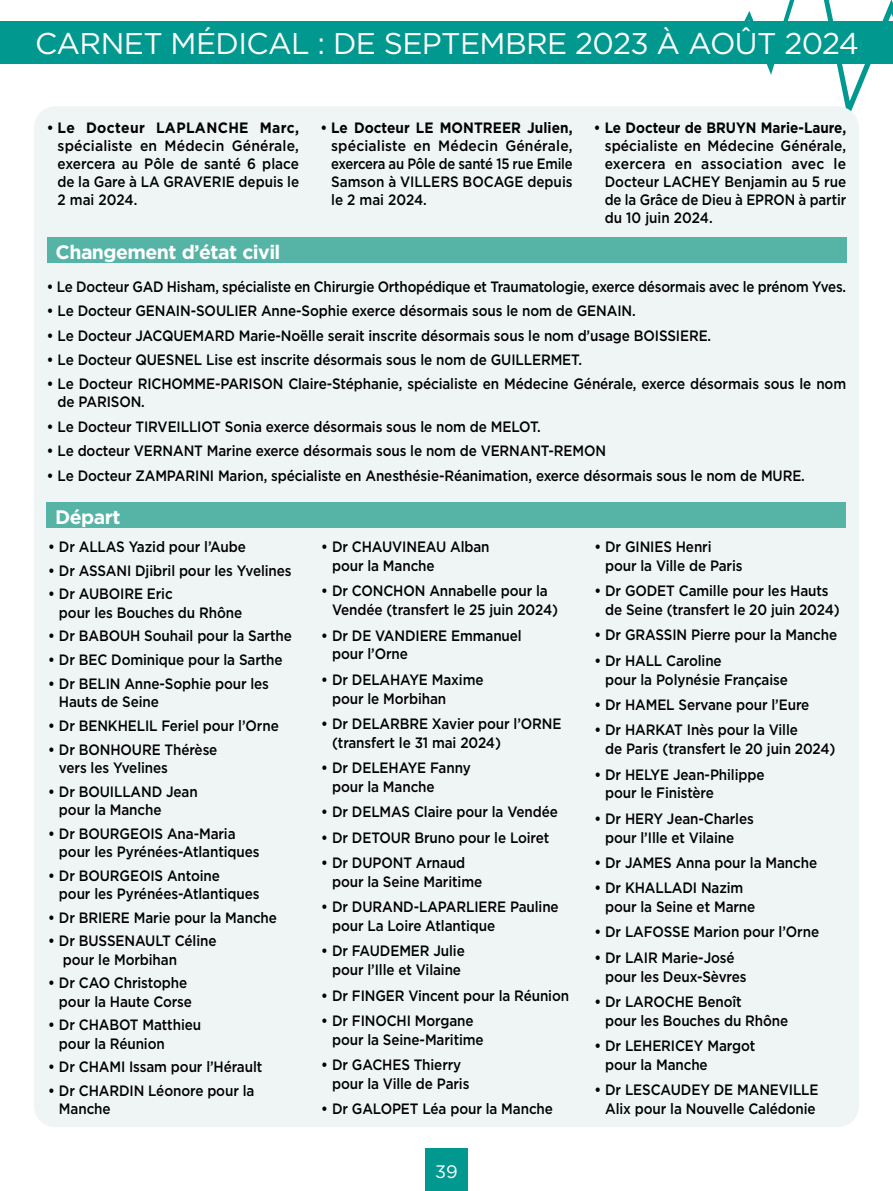
<style>
.page{position:relative;width:893px;height:1191px;background:#fff}
.page>*{position:absolute;margin:0;border:0;box-sizing:border-box;transform-origin:0 0}
.t1{font:30px "Gotham";letter-spacing:-.02em;color:#fff}
.t2{font:700 19.5px "Gotham";letter-spacing:-.03em;color:#fff}
.t3{font:18px "Gotham";color:#fff}
.t4{font:500 15px/18.9px "Gotham";letter-spacing:-.01em;color:#000;scale:.9 1}
.t5{font:500 15px/18px "Gotham";letter-spacing:-.01em;color:#000;text-align:justify;scale:.93 1}
.t6{font:500 15px/18px "Gotham";letter-spacing:-.01em;color:#000;text-align:justify;scale:.92 1}
.t7{font:500 15px "Gotham";letter-spacing:-.01em;color:#000;scale:.89 1}
.t8{font:700 15px "Gotham";letter-spacing:.005em;color:#000;scale:.9 1}
.t9{font:700 15px "Gotham";letter-spacing:.005em;color:#000;scale:.91 1}
.t10{font:700 15px "Gotham";letter-spacing:.025em;color:#000;scale:.93 1}
.s1{font-weight:700}
</style>
<div class="page">
<svg style="left:744px;top:0;width:149px;height:111px"></svg>
<div style="left:0;top:21px;width:893px;height:43px;background:#00988f"></div>
<div style="left:425px;top:1148px;width:43px;height:43px;background:#00988f"></div>
<div style="left:34px;top:106px;width:825px;height:1021px;background:#eef5f4;border-radius:21px"></div>
<div style="left:47px;top:237px;width:799px;height:26px;background:#56b4a7"></div>
<div style="left:47px;top:502px;width:799px;height:25px;background:#56b4a7"></div>
<h1 class="t1" style="left:35px;top:26px;width:825px">CARNET MÉDICAL : DE SEPTEMBRE 2023 À AOÛT 2024</h1>
<p class="t10" style="left:47px;top:119px;width:273px">• Le Docteur LAPLANCHE Marc,</p>
<p class="t5" style="left:58px;top:137px;width:261px">spécialiste en Médecin Générale, exercera au Pôle de santé 6 place de la Gare à LA GRAVERIE depuis le 2 mai 2024.</p>
<h2 class="t2" style="left:56px;top:241px;width:226px">Changement d’état civil</h2>
<p class="t9" style="left:320px;top:119px;width:279px">• Le Docteur LE MONTREER Julien,</p>
<p class="t5" style="left:331px;top:137px;width:261px">spécialiste en Médecin Générale, exercera au Pôle de santé 15 rue Emile Samson à VILLERS BOCAGE depuis le 2 mai 2024.</p>
<p class="t8" style="left:594px;top:119px;width:282px">• Le Docteur de BRUYN Marie-Laure,</p>
<p class="t6" style="left:605px;top:137px;width:264px">spécialiste en Médecine Générale, exercera en association avec le Docteur LACHEY Benjamin au 5 rue de la Grâce de Dieu à EPRON à partir du 10 juin 2024.</p>
<p class="t7" style="left:47px;top:277px;width:900px"><span class="s1">•</span> Le Docteur GAD Hisham, spécialiste en Chirurgie Orthopédique et Traumatologie, exerce désormais avec le prénom Yves.</p>
<p class="t4" style="left:47px;top:301px;width:656px"><span class="s1">•</span> Le Docteur GENAIN-SOULIER Anne-Sophie exerce désormais sous le nom de GENAIN.</p>
<p class="t4" style="left:47px;top:326px;width:740px"><span class="s1">•</span> Le Docteur JACQUEMARD Marie-Noëlle serait inscrite désormais sous le nom d’usage BOISSIERE.</p>
<p class="t4" style="left:47px;top:350px;width:596px"><span class="s1">•</span> Le Docteur QUESNEL Lise est inscrite désormais sous le nom de GUILLERMET.</p>
<p class="t4" style="left:58px;top:375px;width:878px;line-height:18px;text-indent:-11px"><span class="s1">•</span> Le Docteur RICHOMME-PARISON Claire-Stéphanie, spécialiste en Médecine Générale, exerce désormais sous le nom de PARISON.</p>
<p class="t4" style="left:47px;top:417px;width:551px"><span class="s1">•</span> Le Docteur TIRVEILLIOT Sonia exerce désormais sous le nom de MELOT.</p>
<p class="t4" style="left:47px;top:441px;width:623px"><span class="s1">•</span> Le docteur VERNANT Marine exerce désormais sous le nom de VERNANT-REMON</p>
<p class="t4" style="left:47px;top:466px;width:844px"><span class="s1">•</span> Le Docteur ZAMPARINI Marion, spécialiste en Anesthésie-Réanimation, exerce désormais sous le nom de MURE.</p>
<h2 class="t2" style="left:55px;top:505px;width:67px">Départ</h2>
<p class="t4" style="left:48px;top:537px;width:221px"><span class="s1">•</span> Dr ALLAS Yazid pour l’Aube</p>
<p class="t4" style="left:48px;top:561px;width:272px"><span class="s1">•</span> Dr ASSANI Djibril pour les Yvelines</p>
<p class="t4" style="left:59px;top:585px;width:205px;line-height:18.3px;text-indent:-11px"><span class="s1">•</span> Dr AUBOIRE Eric<br>pour les Bouches du Rhône</p>
<p class="t4" style="left:48px;top:626px;width:272px"><span class="s1">•</span> Dr BABOUH Souhail pour la Sarthe</p>
<p class="t4" style="left:48px;top:650px;width:262px"><span class="s1">•</span> Dr BEC Dominique pour la Sarthe</p>
<p class="t4" style="left:59px;top:674px;width:235px;line-height:18.3px;text-indent:-11px"><span class="s1">•</span> Dr BELIN Anne-Sophie pour les<br>Hauts de Seine</p>
<p class="t4" style="left:48px;top:716px;width:258px"><span class="s1">•</span> Dr BENKHELIL Feriel pour l’Orne</p>
<p class="t4" style="left:59px;top:740px;width:178px;line-height:18.3px;text-indent:-11px"><span class="s1">•</span> Dr BONHOURE Thérèse vers les Yvelines</p>
<p class="t4" style="left:59px;top:782px;width:156px;line-height:18.3px;text-indent:-11px"><span class="s1">•</span> Dr BOUILLAND Jean pour la Manche</p>
<p class="t4" style="left:59px;top:824px;width:224px;line-height:18.3px;text-indent:-11px"><span class="s1">•</span> Dr BOURGEOIS Ana-Maria pour les Pyrénées-Atlantiques</p>
<p class="t4" style="left:59px;top:866px;width:224px;line-height:18.3px;text-indent:-11px"><span class="s1">•</span> Dr BOURGEOIS Antoine<br>pour les Pyrénées-Atlantiques</p>
<p class="t4" style="left:48px;top:907px;width:256px"><span class="s1">•</span> Dr BRIERE Marie pour la Manche</p>
<p class="t4" style="left:63px;top:931px;width:172px;line-height:18.3px;text-indent:-15px"><span class="s1">•</span> Dr BUSSENAULT Céline pour le Morbihan</p>
<p class="t4" style="left:59px;top:973px;width:149px;line-height:18.3px;text-indent:-11px"><span class="s1">•</span> Dr CAO Christophe pour la Haute Corse</p>
<p class="t4" style="left:59px;top:1015px;width:159px;line-height:18.3px;text-indent:-11px"><span class="s1">•</span> Dr CHABOT Matthieu pour la Réunion</p>
<p class="t4" style="left:48px;top:1057px;width:239px"><span class="s1">•</span> Dr CHAMI Issam pour l’Hérault</p>
<p class="t4" style="left:59px;top:1081px;width:219px;line-height:18.3px;text-indent:-11px"><span class="s1">•</span> Dr CHARDIN Léonore pour la<br>Manche</p>
<p class="t4" style="left:332px;top:537px;width:177px;text-indent:-11px"><span class="s1">•</span> Dr CHAUVINEAU Alban pour la Manche</p>
<p class="t4" style="left:332px;top:581px;width:253px;text-indent:-11px"><span class="s1">•</span> Dr CONCHON Annabelle pour la<br>Vendée (transfert le 25 juin 2024)</p>
<p class="t4" style="left:332px;top:625px;width:212px;text-indent:-11px"><span class="s1">•</span> Dr DE VANDIERE Emmanuel pour l’Orne</p>
<p class="t4" style="left:332px;top:670px;width:170px;text-indent:-11px"><span class="s1">•</span> Dr DELAHAYE Maxime pour le Morbihan</p>
<p class="t4" style="left:332px;top:714px;width:256px;text-indent:-11px"><span class="s1">•</span> Dr DELARBRE Xavier pour l’ORNE (transfert le 31 mai 2024)</p>
<p class="t4" style="left:332px;top:758px;width:156px;text-indent:-11px"><span class="s1">•</span> Dr DELEHAYE Fanny pour la Manche</p>
<p class="t4" style="left:321px;top:802px;width:264px"><span class="s1">•</span> Dr DELMAS Claire pour la Vendée</p>
<p class="t4" style="left:321px;top:827px;width:255px"><span class="s1">•</span> Dr DETOUR Bruno pour le Loiret</p>
<p class="t4" style="left:332px;top:853px;width:168px;text-indent:-11px"><span class="s1">•</span> Dr DUPONT Arnaud pour la Seine Maritime</p>
<p class="t4" style="left:332px;top:897px;width:253px;text-indent:-11px"><span class="s1">•</span> Dr DURAND-LAPARLIERE Pauline pour La Loire Atlantique</p>
<p class="t4" style="left:321px;top:941px;width:161px;text-align:center"><span class="s1">•</span> Dr FAUDEMER Julie pour l’Ille et Vilaine</p>
<p class="t4" style="left:321px;top:985px;width:277px"><span class="s1">•</span> Dr FINGER Vincent pour la Réunion</p>
<p class="t4" style="left:332px;top:1011px;width:170px;text-indent:-11px"><span class="s1">•</span> Dr FINOCHI Morgane pour la Seine-Maritime</p>
<p class="t4" style="left:332px;top:1055px;width:154px;text-indent:-11px"><span class="s1">•</span> Dr GACHES Thierry pour la Ville de Paris</p>
<p class="t4" style="left:321px;top:1099px;width:259px"><span class="s1">•</span> Dr GALOPET Léa pour la Manche</p>
<p class="t3" style="left:435px;top:1161px;width:24px">39</p>
<p class="t4" style="left:605px;top:537px;width:154px;text-indent:-11px"><span class="s1">•</span> Dr GINIES Henri pour la Ville de Paris</p>
<p class="t4" style="left:605px;top:581px;width:262px;text-indent:-11px"><span class="s1">•</span> Dr GODET Camille pour les Hauts de Seine (transfert le 20 juin 2024)</p>
<p class="t4" style="left:594px;top:625px;width:271px"><span class="s1">•</span> Dr GRASSIN Pierre pour la Manche</p>
<p class="t4" style="left:605px;top:651px;width:205px;text-indent:-11px"><span class="s1">•</span> Dr HALL Caroline<br>pour la Polynésie Française</p>
<p class="t4" style="left:594px;top:695px;width:240px"><span class="s1">•</span> Dr HAMEL Servane pour l’Eure</p>
<p class="t4" style="left:605px;top:720px;width:257px;text-indent:-11px"><span class="s1">•</span> Dr HARKAT Inès pour la Ville<br>de Paris (transfert le 20 juin 2024)</p>
<p class="t4" style="left:605px;top:764px;width:179px;text-indent:-11px"><span class="s1">•</span> Dr HELYE Jean-Philippe pour le Finistère</p>
<p class="t4" style="left:594px;top:808px;width:179px;text-align:center"><span class="s1">•</span> Dr HERY Jean-Charles pour l’Ille et Vilaine</p>
<p class="t4" style="left:594px;top:853px;width:249px"><span class="s1">•</span> Dr JAMES Anna pour la Manche</p>
<p class="t4" style="left:605px;top:878px;width:168px;text-indent:-11px"><span class="s1">•</span> Dr KHALLADI Nazim pour la Seine et Marne</p>
<p class="t4" style="left:594px;top:922px;width:251px"><span class="s1">•</span> Dr LAFOSSE Marion pour l’Orne</p>
<p class="t4" style="left:605px;top:947px;width:159px;text-indent:-11px"><span class="s1">•</span> Dr LAIR Marie-José pour les Deux-Sèvres</p>
<p class="t4" style="left:605px;top:992px;width:205px;text-indent:-11px"><span class="s1">•</span> Dr LAROCHE Benoît<br>pour les Bouches du Rhône</p>
<p class="t4" style="left:605px;top:1036px;width:168px;text-indent:-11px"><span class="s1">•</span> Dr LEHERICEY Margot pour la Manche</p>
<p class="t4" style="left:594px;top:1080px;width:251px;text-align:center"><span class="s1">•</span> Dr LESCAUDEY DE MANEVILLE<br>Alix pour la Nouvelle Calédonie</p>
</div>
